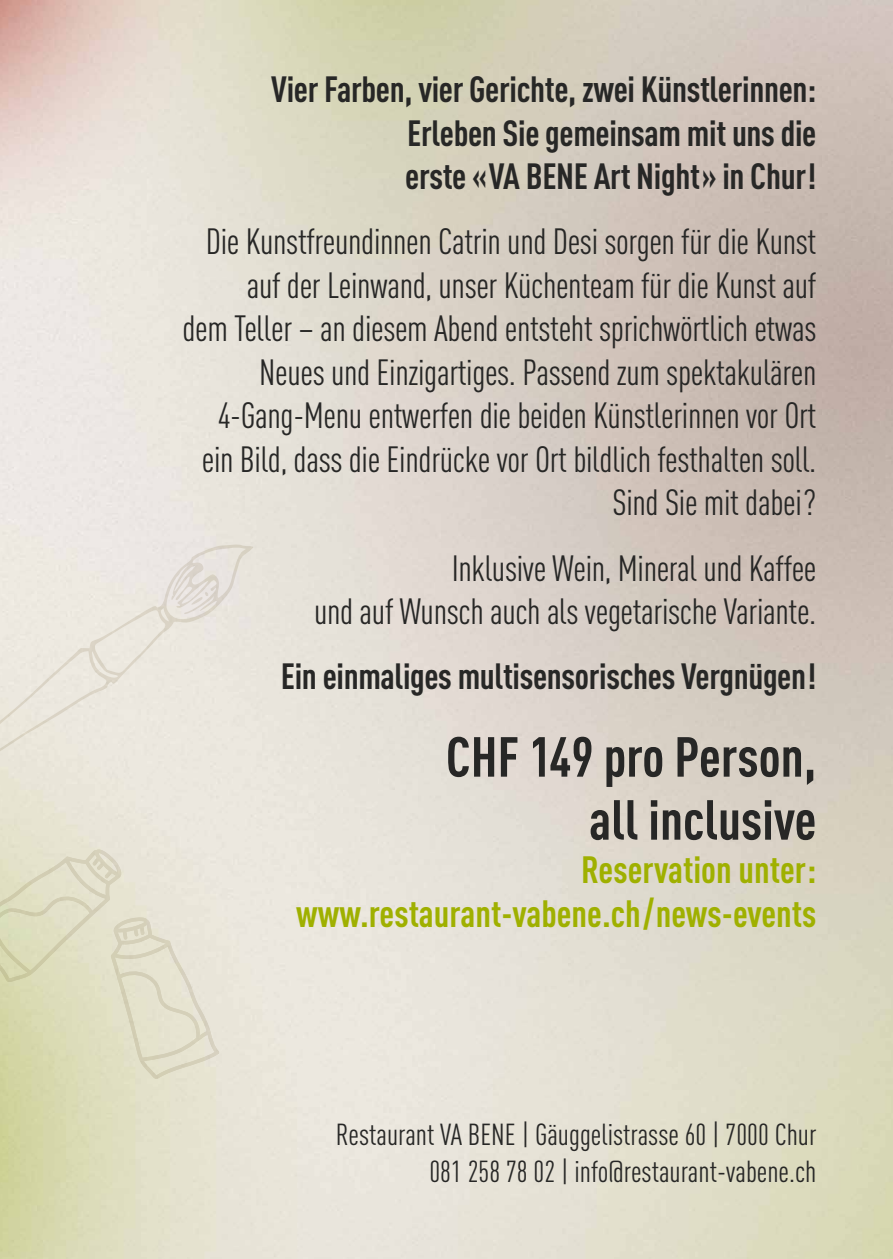
<style>
.page{position:relative;width:893px;height:1259px;background:#fff}
.page>*{position:absolute;margin:0;border:0;box-sizing:border-box;transform-origin:0 0}
.t1{font:700 55.5px/63px "DIN Cond";color:#272726;text-align:right}
.t2{font:700 37.5px/43.5px "DIN Cond";color:#9fb000;text-align:right}
.t3{font:36px/43.5px "DIN Cond";letter-spacing:-.01em;color:#272726;text-align:right}
.t4{font:700 36px/43.5px "DIN Cond";letter-spacing:-.01em;color:#272726;text-align:justify}
.t5{font:30px/37.5px "DIN Cond";color:#272726;text-align:right}
</style>
<div class="page">
<div style="left:0;top:544px;width:253px;height:256px;background:#ece8df"></div>
<svg style="left:189px;top:592px;width:20px;height:14px"></svg>
<svg style="left:0;top:848px;width:219px;height:231px;background:#e0dec6"></svg>
<p class="t4" style="left:405px;top:67px;width:413px;text-indent:-134px">Vier Farben, vier Gerichte, zwei Künstlerinnen:<br>Erleben Sie gemeinsam mit uns die erste «VA BENE Art Night» in Chur!</p>
<p class="t3" style="left:182px;top:220px;width:636px">Die Kunstfreundinnen Catrin und Desi sorgen für die Kunst auf der Leinwand, unser Küchenteam für die Kunst auf<br>dem Teller – an diesem Abend entsteht sprichwörtlich etwas Neues und Einzigartiges. Passend zum spektakulären 4-Gang-Menu entwerfen die beiden Künstlerinnen vor Ort ein Bild, dass die Eindrücke vor Ort bildlich festhalten soll.<br>Sind Sie mit dabei?</p>
<p class="t3" style="left:314px;top:546px;width:504px">Inklusive Wein, Mineral und Kaffee<br>und auf Wunsch auch als vegetarische Variante.</p>
<p class="t4" style="left:281px;top:654px;width:537px">Ein einmaliges multisensorisches Vergnügen!</p>
<h1 class="t1" style="left:446px;top:724px;width:372px">CHF 149 pro Person, all inclusive</h1>
<p class="t2" style="left:296px;top:847px;width:522px">Reservation unter: www.restaurant-vabene.ch/news-events</p>
<p class="t5" style="left:336px;top:1115px;width:482px">Restaurant VA BENE | Gäuggelistrasse 60 | 7000 Chur<br>081 258 78 02 | info@restaurant-vabene.ch</p>
</div>
